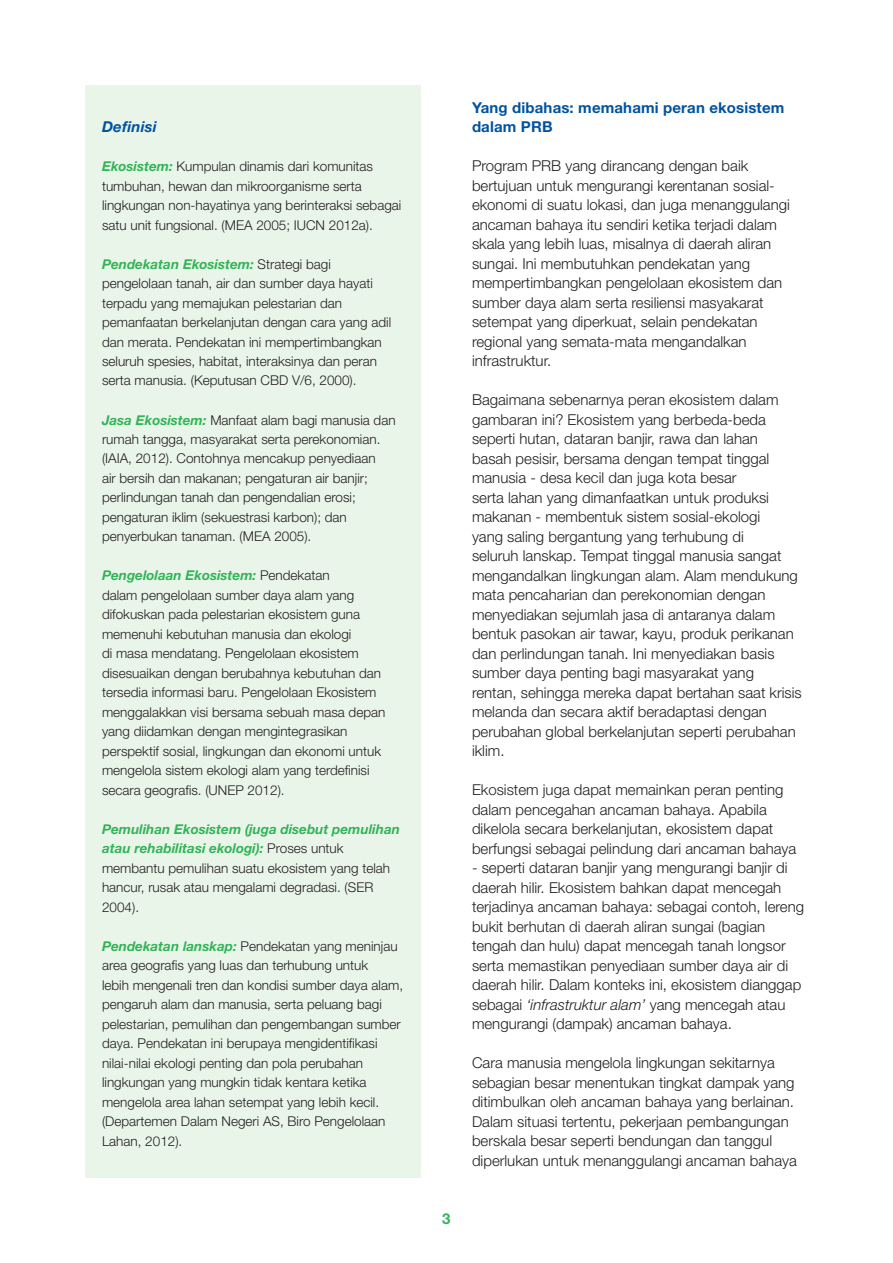
<style>
.page{position:relative;width:893px;height:1263px;background:#fff}
.page>*{position:absolute;margin:0;border:0;box-sizing:border-box;transform-origin:0 0}
.t1{font:300 15px/19.5px "Helvetica Neue LT Std";color:#231f20}
.t2{font:700 15px/19.5px "Helvetica Neue LT Std";letter-spacing:.01em;color:#0153a0}
.t3{font:italic 700 15px "Helvetica Neue LT Std";letter-spacing:.01em;color:#0153a0}
.t4{font:700 15px "Helvetica Neue LT Std";color:#32b457}
.t5{font:300 13.5px/19.5px "Helvetica Neue LT Std";color:#231f20}
.s1{font-weight:700;font-style:italic;color:#32b457}
.s2{font-style:italic}
</style>
<div class="page">
<div style="left:85px;top:85px;width:336px;height:1093px;background:#eaf5ea"></div>
<p class="t3" style="left:102px;top:117px;width:56px">Definisi</p>
<p class="t5" style="left:102px;top:156px;width:301px"><span class="s1">Ekosistem:</span> Kumpulan dinamis dari komunitas tumbuhan, hewan dan mikroorganisme serta lingkungan non-hayatinya yang berinteraksi sebagai satu unit fungsional. (MEA 2005; IUCN 2012a).</p>
<p class="t5" style="left:102px;top:254px;width:291px"><span class="s1">Pendekatan Ekosistem:</span> Strategi bagi pengelolaan tanah, air dan sumber daya hayati terpadu yang memajukan pelestarian dan pemanfaatan berkelanjutan dengan cara yang adil dan merata. Pendekatan ini mempertimbangkan seluruh spesies, habitat, interaksinya dan peran serta manusia. (Keputusan CBD V/6, 2000).</p>
<p class="t5" style="left:102px;top:410px;width:295px"><span class="s1">Jasa Ekosistem:</span> Manfaat alam bagi manusia dan rumah tangga, masyarakat serta perekonomian. (IAIA, 2012). Contohnya mencakup penyediaan<br>air bersih dan makanan; pengaturan air banjir; perlindungan tanah dan pengendalian erosi; pengaturan iklim (sekuestrasi karbon); dan penyerbukan tanaman. (MEA 2005).</p>
<p class="t5" style="left:102px;top:566px;width:285px"><span class="s1">Pengelolaan Ekosistem:</span> Pendekatan<br>dalam pengelolaan sumber daya alam yang difokuskan pada pelestarian ekosistem guna memenuhi kebutuhan manusia dan ekologi<br>di masa mendatang. Pengelolaan ekosistem disesuaikan dengan berubahnya kebutuhan dan tersedia informasi baru. Pengelolaan Ekosistem menggalakkan visi bersama sebuah masa depan yang diidamkan dengan mengintegrasikan perspektif sosial, lingkungan dan ekonomi untuk mengelola sistem ekologi alam yang terdefinisi secara geografis. (UNEP 2012).</p>
<p class="t5" style="left:102px;top:819px;width:299px"><span class="s1">Pemulihan Ekosistem (juga disebut pemulihan atau rehabilitasi ekologi):</span> Proses untuk membantu pemulihan suatu ekosistem yang telah hancur, rusak atau mengalami degradasi. (SER 2004).</p>
<p class="t5" style="left:102px;top:936px;width:303px"><span class="s1">Pendekatan lanskap:</span> Pendekatan yang meninjau area geografis yang luas dan terhubung untuk<br>lebih mengenali tren dan kondisi sumber daya alam, pengaruh alam dan manusia, serta peluang bagi pelestarian, pemulihan dan pengembangan sumber daya. Pendekatan ini berupaya mengidentifikasi nilai-nilai ekologi penting dan pola perubahan lingkungan yang mungkin tidak kentara ketika mengelola area lahan setempat yang lebih kecil. (Departemen Dalam Negeri AS, Biro Pengelolaan Lahan, 2012).</p>
<p class="t4" style="left:442px;top:1209px;width:10px">3</p>
<p class="t2" style="left:472px;top:97px;width:314px">Yang dibahas: memahami peran ekosistem dalam PRB</p>
<p class="t1" style="left:472px;top:156px;width:319px">Program PRB yang dirancang dengan baik bertujuan untuk mengurangi kerentanan sosial&shy;ekonomi di suatu lokasi, dan juga menanggulangi ancaman bahaya itu sendiri ketika terjadi dalam skala yang lebih luas, misalnya di daerah aliran sungai. Ini membutuhkan pendekatan yang mempertimbangkan pengelolaan ekosistem dan sumber daya alam serta resiliensi masyakarat setempat yang diperkuat, selain pendekatan regional yang semata-mata mengandalkan infrastruktur.</p>
<p class="t1" style="left:472px;top:390px;width:331px">Bagaimana sebenarnya peran ekosistem dalam gambaran ini? Ekosistem yang berbeda-beda seperti hutan, dataran banjir, rawa dan lahan<br>basah pesisir, bersama dengan tempat tinggal manusia - desa kecil dan juga kota besar<br>serta lahan yang dimanfaatkan untuk produksi makanan - membentuk sistem sosial-ekologi<br>yang saling bergantung yang terhubung di<br>seluruh lanskap. Tempat tinggal manusia sangat mengandalkan lingkungan alam. Alam mendukung mata pencaharian dan perekonomian dengan menyediakan sejumlah jasa di antaranya dalam bentuk pasokan air tawar, kayu, produk perikanan dan perlindungan tanah. Ini menyediakan basis sumber daya penting bagi masyarakat yang rentan, sehingga mereka dapat bertahan saat krisis melanda dan secara aktif beradaptasi dengan perubahan global berkelanjutan seperti perubahan iklim.</p>
<p class="t1" style="left:472px;top:780px;width:326px">Ekosistem juga dapat memainkan peran penting dalam pencegahan ancaman bahaya. Apabila dikelola secara berkelanjutan, ekosistem dapat berfungsi sebagai pelindung dari ancaman bahaya</p>
<p class="t1" style="left:472px;top:858px;width:334px">- seperti dataran banjir yang mengurangi banjir di daerah hilir. Ekosistem bahkan dapat mencegah terjadinya ancaman bahaya: sebagai contoh, lereng bukit berhutan di daerah aliran sungai (bagian tengah dan hulu) dapat mencegah tanah longsor serta memastikan penyediaan sumber daya air di daerah hilir. Dalam konteks ini, ekosistem dianggap sebagai <span class="s2">‘infrastruktur alam’</span> yang mencegah atau mengurangi (dampak) ancaman bahaya.</p>
<p class="t1" style="left:472px;top:1053px;width:326px">Cara manusia mengelola lingkungan sekitarnya sebagian besar menentukan tingkat dampak yang ditimbulkan oleh ancaman bahaya yang berlainan.<br>Dalam situasi tertentu, pekerjaan pembangungan berskala besar seperti bendungan dan tanggul diperlukan untuk menanggulangi ancaman bahaya</p>
</div>
